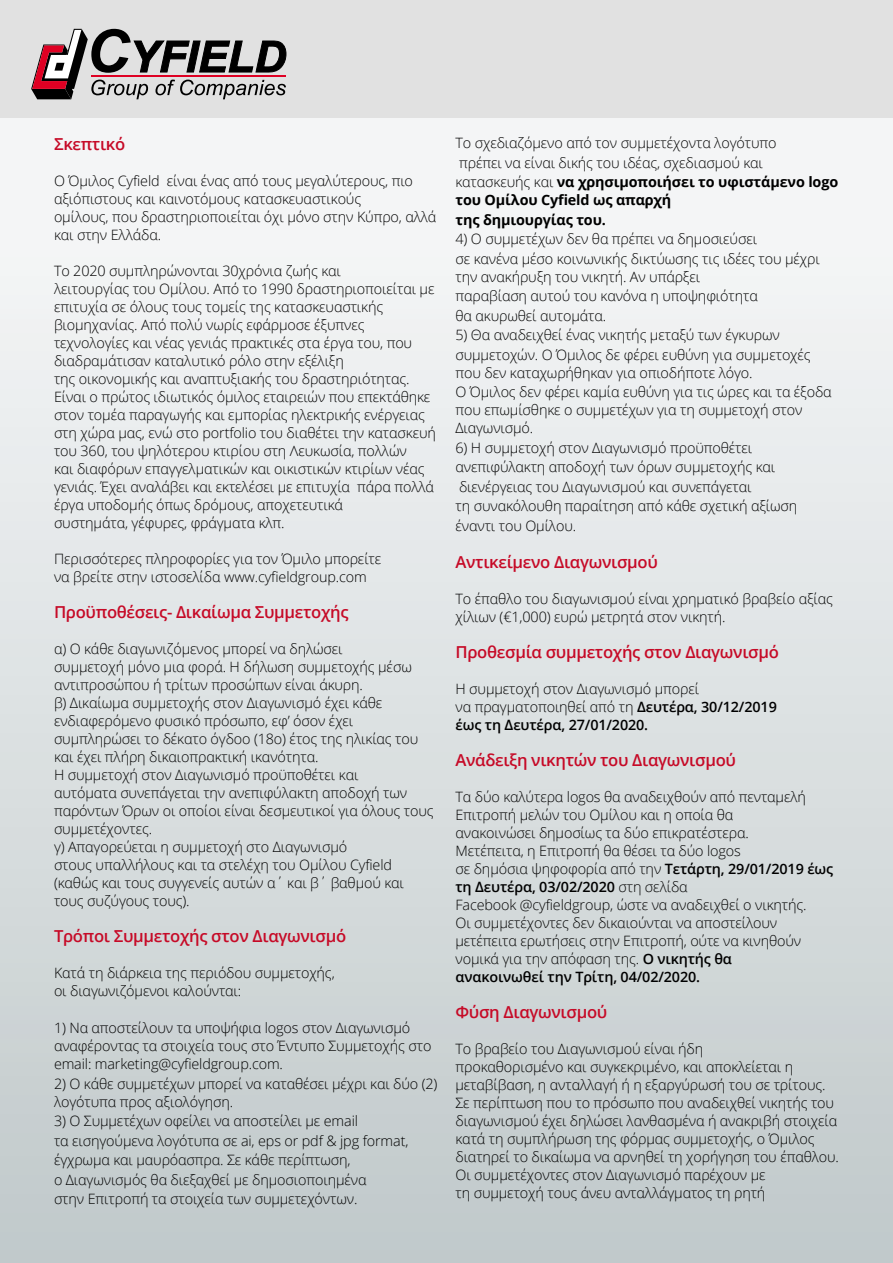
<style>
.page{position:relative;width:893px;height:1263px;background:#fff}
.page>*{position:absolute;margin:0;border:0;box-sizing:border-box;transform-origin:0 0}
.t1{font:600 16.5px "Open Sans";letter-spacing:-.02em;color:#c60a27}
.t2{font:300 14.25px/18px "Open Sans";letter-spacing:-.01em;color:#000}
.t3{font:700 14.25px/19.5px "Open Sans";letter-spacing:-.01em;color:#000}
.s1{font-weight:700}
.s2{font-weight:600}
</style>
<div class="page">
<div style="left:0;top:41px;width:893px;height:1222px;background:linear-gradient(to bottom,#fdfdfe,#c1cacb)"></div>
<div style="left:0;top:0;width:893px;height:118px;background:#e1e1e1"></div>
<svg style="left:31px;top:29px;width:256px;height:70px"></svg>
<hr style="left:91px;top:75px;width:195px;height:2px;background:#df0023">
<p class="t1" style="left:54px;top:132px;width:73px">Σκεπτικό</p>
<p class="t2" style="left:54px;top:171px;width:384px">O Όμιλος Cyfield είναι ένας από τους μεγαλύτερους, πιο αξιόπιστους και καινοτόμους κατασκευαστικούς<br>ομίλους, που δραστηριοποιείται όχι μόνο στην Κύπρο, αλλά και στην Ελλάδα.</p>
<p class="t2" style="left:54px;top:261px;width:383px">Το 2020 συμπληρώνονται 30χρόνια ζωής και<br>λειτουργίας του Ομίλου. Από το 1990 δραστηριοποιείται με επιτυχία σε όλους τους τομείς της κατασκευαστικής βιομηχανίας. Από πολύ νωρίς εφάρμοσε έξυπνες τεχνολογίες και νέας γενιάς πρακτικές στα έργα του, που διαδραμάτισαν καταλυτικό ρόλο στην εξέλιξη<br>της οικονομικής και αναπτυξιακής του δραστηριότητας.<br>Είναι ο πρώτος ιδιωτικός όμιλος εταιρειών που επεκτάθηκε στον τομέα παραγωγής και εμπορίας ηλεκτρικής ενέργειας στη χώρα μας, ενώ στο portfolio του διαθέτει την κατασκευή του 360, του ψηλότερου κτιρίου στη Λευκωσία, πολλών<br>και διαφόρων επαγγελματικών και οικιστικών κτιρίων νέας γενιάς. Έχει αναλάβει και εκτελέσει με επιτυχία πάρα πολλά έργα υποδομής όπως δρόμους, αποχετευτικά<br>συστημάτα, γέφυρες, φράγματα κλπ.</p>
<p class="t2" style="left:54px;top:549px;width:329px">Περισσότερες πληροφορίες για τον Όμιλο μπορείτε να βρείτε στην ιστοσελίδα www.cyfieldgroup.com</p>
<p class="t1" style="left:54px;top:600px;width:296px">Προϋποθέσεις- Δικαίωμα Συμμετοχής</p>
<p class="t2" style="left:54px;top:639px;width:381px">α) Ο κάθε διαγωνιζόμενος μπορεί να δηλώσει<br>συμμετοχή μόνο μια φορά. Η δήλωση συμμετοχής μέσω αντιπροσώπου ή τρίτων προσώπων είναι άκυρη.<br>β) Δικαίωμα συμμετοχής στον Διαγωνισμό έχει κάθε ενδιαφερόμενο φυσικό πρόσωπο, εφ’ όσον έχει συμπληρώσει το δέκατο όγδοο (18ο) έτος της ηλικίας του και έχει πλήρη δικαιοπρακτική ικανότητα.<br>Η συμμετοχή στον Διαγωνισμό προϋποθέτει και<br>αυτόματα συνεπάγεται την ανεπιφύλακτη αποδοχή των παρόντων Όρων οι οποίοι είναι δεσμευτικοί για όλους τους συμμετέχοντες.<br>γ) Απαγορεύεται η συμμετοχή στο Διαγωνισμό<br>στους υπαλλήλους και τα στελέχη του Ομίλου Cyfield (καθώς και τους συγγενείς αυτών α΄ και β΄ βαθμού και τους συζύγους τους).</p>
<p class="t1" style="left:54px;top:924px;width:294px">Τρόποι Συμμετοχής στον Διαγωνισμό</p>
<p class="t2" style="left:54px;top:963px;width:282px">Κατά τη διάρκεια της περιόδου συμμετοχής, οι διαγωνιζόμενοι καλούνται:</p>
<p class="t2" style="left:54px;top:1019px;width:379px">1) Να αποστείλουν τα υποψήφια logos στον Διαγωνισμό αναφέροντας τα στοιχεία τους στο Έντυπο Συμμετοχής στο email: marketing@cyfieldgroup.com.</p>
<p class="t2" style="left:54px;top:1074px;width:385px">2) Ο κάθε συμμετέχων μπορεί να καταθέσει μέχρι και δύο (2) λογότυπα προς αξιολόγηση.</p>
<p class="t2" style="left:54px;top:1111px;width:356px;line-height:19.5px">3) Ο Συμμετέχων οφείλει να αποστείλει με email<br>τα εισηγούμενα λογότυπα σε ai, eps or pdf &amp; jpg format, έγχρωμα και μαυρόασπρα. Σε κάθε περίπτωση,<br>ο Διαγωνισμός θα διεξαχθεί με δημοσιοποιημένα<br>στην Επιτροπή τα στοιχεία των συμμετεχόντων.</p>
<p class="t2" style="left:455px;top:133px;width:384px;line-height:19.5px">Το σχεδιαζόμενο από τον συμμετέχοντα λογότυπο<br>πρέπει να είναι δικής του ιδέας, σχεδιασμού και<br>κατασκευής και <span class="s1">να χρησιμοποιήσει το υφιστάμενο logo</span></p>
<p class="t3" style="left:455px;top:190px;width:217px">του Ομίλου Cyfield ως απαρχή της δημιουργίας του.</p>
<p class="t2" style="left:455px;top:229px;width:366px;line-height:19.5px">4) Ο συμμετέχων δεν θα πρέπει να δημοσιεύσει<br>σε κανένα μέσο κοινωνικής δικτύωσης τις ιδέες του μέχρι</p>
<p class="t2" style="left:455px;top:266px;width:304px;line-height:19.5px">την ανακήρυξη του νικητή. Αν υπάρξει παραβίαση αυτού του κανόνα η υποψηφιότητα θα ακυρωθεί αυτομάτα.</p>
<p class="t2" style="left:455px;top:325px;width:357px;line-height:19.5px">5) Θα αναδειχθεί ένας νικητής μεταξύ των έγκυρων συμμετοχών. Ο Όμιλος δε φέρει ευθύνη για συμμετοχές</p>
<p class="t2" style="left:455px;top:362px;width:378px;line-height:19.5px">που δεν καταχωρήθηκαν για οπιοδήποτε λόγο.<br>Ο Όμιλος δεν φέρει καμία ευθύνη για τις ώρες και τα έξοδα</p>
<p class="t2" style="left:455px;top:400px;width:348px">που επωμίσθηκε ο συμμετέχων για τη συμμετοχή στον<br>Διαγωνισμό.</p>
<p class="t2" style="left:455px;top:437px;width:343px;line-height:19.5px">6) Η συμμετοχή στον Διαγωνισμό προϋποθέτει ανεπιφύλακτη αποδοχή των όρων συμμετοχής και διενέργειας του Διαγωνισμού και συνεπάγεται<br>τη συνακόλουθη παραίτηση από κάθε σχετική αξίωση έναντι του Ομίλου.</p>
<p class="t1" style="left:455px;top:551px;width:204px">Αντικείμενο Διαγωνισμού</p>
<p class="t2" style="left:455px;top:590px;width:379px">Το έπαθλο του διαγωνισμού είναι χρηματικό βραβείο αξίας χίλιων (€1,000) ευρώ μετρητά στον νικητή.</p>
<p class="t1" style="left:455px;top:641px;width:325px">Προθεσμία συμμετοχής στον Διαγωνισμό</p>
<p class="t2" style="left:455px;top:680px;width:323px">Η συμμετοχή στον Διαγωνισμό μπορεί<br>να πραγματοποιηθεί από τη <span class="s2">Δευτέρα, 30/12/2019 έως τη Δευτέρα, 27/01/2020.</span></p>
<p class="t1" style="left:455px;top:749px;width:282px">Ανάδειξη νικητών του Διαγωνισμού</p>
<p class="t2" style="left:455px;top:788px;width:379px">Τα δύο καλύτερα logos θα αναδειχθούν από πενταμελή Επιτροπή μελών του Ομίλου και η οποία θα<br>ανακοινώσει δημοσίως τα δύο επικρατέστερα.<br>Μετέπειτα, η Επιτροπή θα θέσει τα δύο logos<br>σε δημόσια ψηφοφορία από την <span class="s2">Τετάρτη, 29/01/2019 έως τη Δευτέρα, 03/02/2020</span> στη σελίδα<br>Facebook @cyfieldgroup, ώστε να αναδειχθεί ο νικητής.<br>Οι συμμετέχοντες δεν δικαιούνται να αποστείλουν μετέπειτα ερωτήσεις στην Επιτροπή, ούτε να κινηθούν νομικά για την απόφαση της. <span class="s2">Ο νικητής θα<br>ανακοινωθεί την Τρίτη, 04/02/2020.</span></p>
<p class="t1" style="left:455px;top:1001px;width:153px">Φύση Διαγωνισμού</p>
<p class="t2" style="left:455px;top:1040px;width:385px">Το βραβείο του Διαγωνισμού είναι ήδη<br>προκαθορισμένο και συγκεκριμένο, και αποκλείεται η μεταβίβαση, η ανταλλαγή ή η εξαργύρωσή του σε τρίτους.<br>Σε περίπτωση που το πρόσωπο που αναδειχθεί νικητής του διαγωνισμού έχει δηλώσει λανθασμένα ή ανακριβή στοιχεία κατά τη συμπλήρωση της φόρμας συμμετοχής, ο Όμιλος διατηρεί το δικαίωμα να αρνηθεί τη χορήγηση του έπαθλου.<br>Οι συμμετέχοντες στον Διαγωνισμό παρέχουν με<br>τη συμμετοχή τους άνευ ανταλλάγματος τη ρητή</p>
</div>
